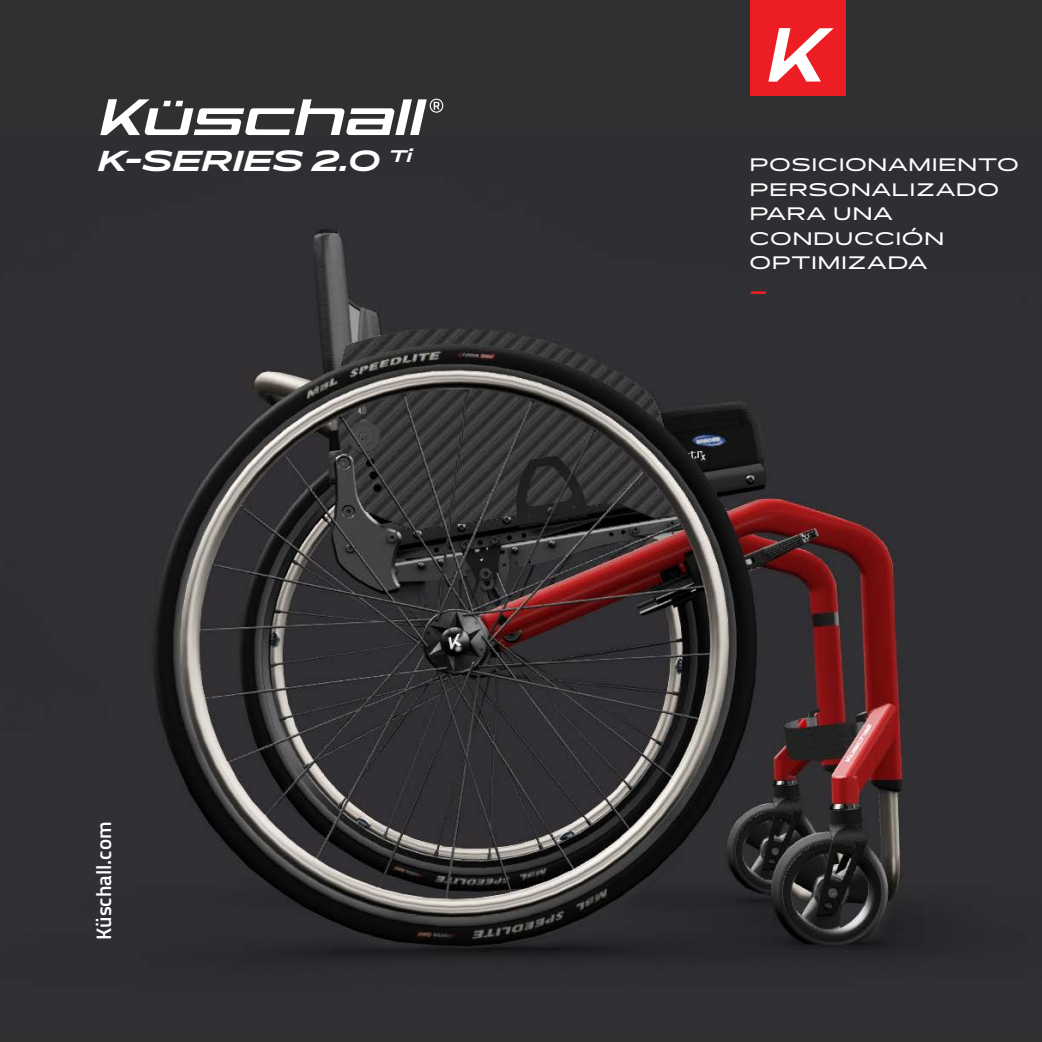
<style>
.page{position:relative;width:1042px;height:1042px;background:#312f32}
.page>*{position:absolute;margin:0;border:0;box-sizing:border-box;transform-origin:0 0}
.t1{font:italic 700 28px "Pano";letter-spacing:.01em;color:#fff}
.t2{font:600 21px "Titillium Web";color:#fff}
.t3{font:17.5px/24.5px "Pano";letter-spacing:.06em;color:#fff}
.t4{font:italic 700 17.5px "Pano";color:#ed1d24}
</style>
<div class="page">
<img style="left:100px;top:135px;width:824px;height:824px">
<div style="left:750px;top:0;width:95px;height:96px;background:#ed1d24"></div>
<svg style="left:768px;top:28px;width:65px;height:54px"></svg>
<svg style="left:100px;top:99px;width:343px;height:36px"></svg>
<h1 class="t1" style="left:98px;top:143px;width:315px">K-SERIES 2.0 <sup>Ti</sup></h1>
<p class="t2" style="left:88px;top:940px;width:120px;rotate:-90deg">Küschall.com</p>
<p class="t3" style="left:750px;top:152px;width:270px">POSICIONAMIENTO<br>PERSONALIZADO<br>PARA UNA<br>CONDUCCIÓN<br>OPTIMIZADA</p>
<p class="t4" style="left:750px;top:281px;width:18px">–</p>
</div>
